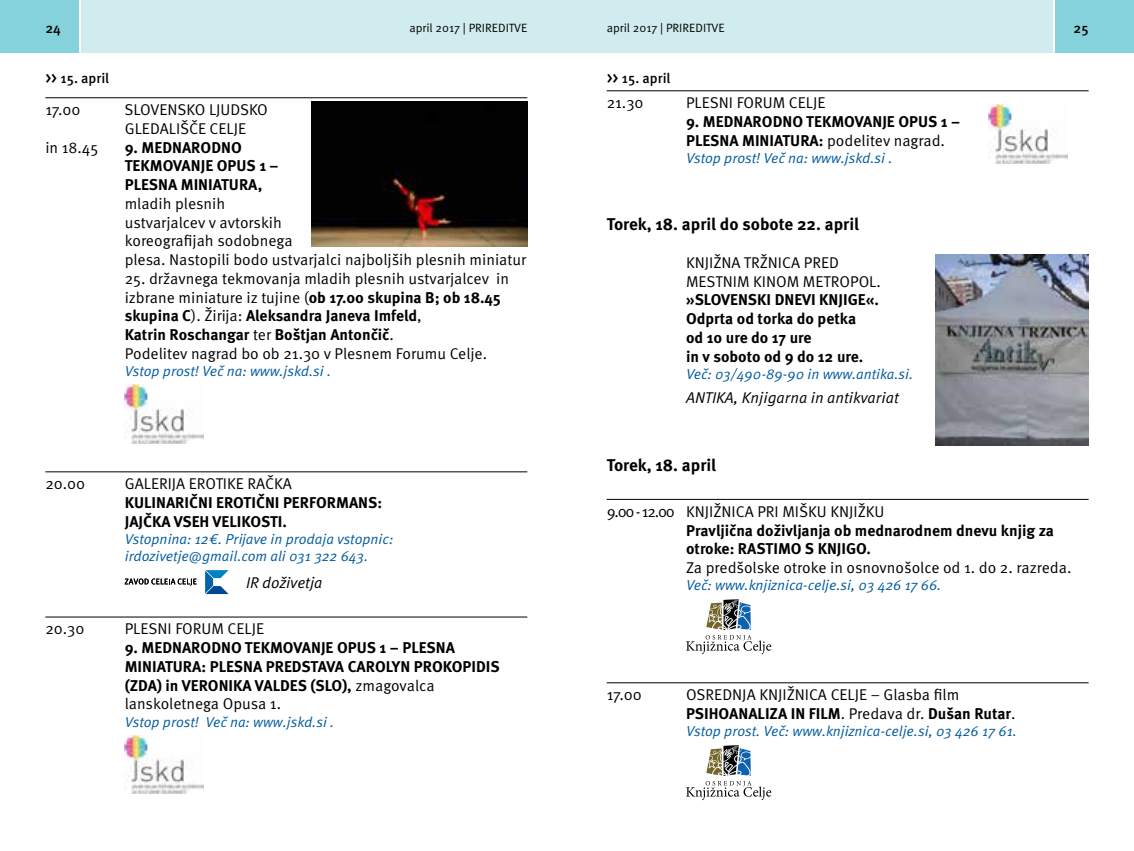
<style>
.page{position:relative;width:1134px;height:851px;background:#fff}
.page>*{position:absolute;margin:0;border:0;box-sizing:border-box;transform-origin:0 0}
.t1{font:700 17px "Meta Pro";color:#000}
.t2{font:15.6px/18.8px "Meta Pro";color:#000}
.t3{font:700 15.6px/18.8px "Meta Pro";color:#000}
.t4{font:italic 15.6px "Meta Pro";color:#000}
.t5{font:italic 14.4px/17.2px "Meta Pro";color:#005b9f}
.t6{font:500 14px "Meta Pro";color:#000}
.t7{font:12px "Meta Pro";color:#000}
.s1{font-size:15.6px}
.s2{font-weight:700}
.s3{font-weight:400}
</style>
<div class="page">
<hr style="left:45px;top:97px;width:482px;height:1px;background:#000">
<hr style="left:45px;top:471px;width:482px;height:1px;background:#000">
<hr style="left:45px;top:616px;width:482px;height:1px;background:#000">
<img style="left:311px;top:102px;width:216px;height:144px">
<img style="left:125px;top:385px;width:78px;height:58px">
<svg style="left:205px;top:570px;width:24px;height:24px"></svg>
<svg style="left:125px;top:578px;width:72px;height:7px"></svg>
<img style="left:125px;top:735px;width:78px;height:58px">
<hr style="left:607px;top:90px;width:482px;height:1px;background:#000">
<hr style="left:607px;top:499px;width:482px;height:1px;background:#000">
<hr style="left:607px;top:682px;width:482px;height:1px;background:#000">
<img style="left:935px;top:255px;width:154px;height:190px">
<svg style="left:686px;top:599px;width:85px;height:55px"></svg>
<svg style="left:686px;top:745px;width:85px;height:55px"></svg>
<img style="left:988px;top:105px;width:79px;height:58px">
<div style="left:567px;top:0;width:567px;height:53px;background:#d0ecef"></div>
<div style="left:1054px;top:0;width:80px;height:53px;background:#85d2dc"></div>
<div style="left:0;top:0;width:567px;height:53px;background:#d0ecef"></div>
<div style="left:0;top:0;width:79px;height:53px;background:#85d2dc"></div>
<hr style="left:79px;top:0;width:2px;height:53px;background:#fff">
<hr style="left:1053px;top:0;width:2px;height:53px;background:#fff">
<p class="t6" style="left:45px;top:20px;width:17px">24</p>
<p class="t7" style="left:409px;top:20px;width:120px">april 2017 | PRIREDITVE</p>
<p class="t7" style="left:607px;top:20px;width:120px">april 2017 | PRIREDITVE</p>
<p class="t6" style="left:1074px;top:20px;width:16px">25</p>
<p class="t6" style="left:45px;top:69px;width:65px"><span class="s1">&gt;&gt;</span> 15. april</p>
<p class="t6" style="left:607px;top:69px;width:65px"><span class="s1">&gt;&gt;</span> 15. april</p>
<p class="t2" style="left:45px;top:101px;width:37px">17.00</p>
<p class="t2" style="left:124px;top:101px;width:145px">SLOVENSKO LJUDSKO<br>GLEDALIŠČE CELJE</p>
<p class="t2" style="left:45px;top:138px;width:54px">in 18.45</p>
<p class="t3" style="left:125px;top:138px;width:155px">9. MEDNARODNO<br>TEKMOVANJE OPUS 1 –<br>PLESNA MINIATURA,</p>
<p class="t2" style="left:125px;top:194px;width:403px">mladih plesnih<br>ustvarjalcev v avtorskih<br>koreografijah sodobnega<br>plesa. Nastopili bodo ustvarjalci najboljših plesnih miniatur</p>
<p class="t2" style="left:125px;top:269px;width:386px">25. državnega tekmovanja mladih plesnih ustvarjalcev in izbrane miniature iz tujine (<span class="s2">ob 17.00 skupina B; ob 18.45 skupina C</span>). Žirija: <span class="s2">Aleksandra Janeva Imfeld</span>,<br><span class="s2">Katrin Roschangar</span> ter <span class="s2">Boštjan Antončič</span>.<br>Podelitev nagrad bo ob 21.30 v Plesnem Forumu Celje.</p>
<p class="t5" style="left:125px;top:363px;width:208px">Vstop prost! Več na: www.jskd.si .</p>
<p class="t2" style="left:45px;top:475px;width:41px">20.00</p>
<p class="t2" style="left:125px;top:475px;width:169px">GALERIJA EROTIKE RAČKA</p>
<p class="t3" style="left:125px;top:493px;width:259px">KULINARIČNI EROTIČNI PERFORMANS:<br>JAJČKA VSEH VELIKOSTI.</p>
<p class="t5" style="left:125px;top:530px;width:270px">Vstopnina: 12€. Prijave in prodaja vstopnic: irdozivetje@gmail.com ali 031 322 643.</p>
<p class="t4" style="left:246px;top:573px;width:78px">IR doživetja</p>
<p class="t2" style="left:45px;top:620px;width:41px">20.30</p>
<p class="t2" style="left:125px;top:620px;width:141px">PLESNI FORUM CELJE</p>
<p class="t3" style="left:125px;top:638px;width:376px">9. MEDNARODNO TEKMOVANJE OPUS 1 – PLESNA MINIATURA: PLESNA PREDSTAVA CAROLYN PROKOPIDIS (ZDA) in VERONIKA VALDES (SLO), <span class="s3">zmagovalca lanskoletnega Opusa 1.</span></p>
<p class="t5" style="left:125px;top:713px;width:211px">Vstop prost! Več na: www.jskd.si .</p>
<p class="t2" style="left:607px;top:94px;width:38px">21.30</p>
<p class="t2" style="left:686px;top:94px;width:141px">PLESNI FORUM CELJE</p>
<p class="t3" style="left:686px;top:113px;width:276px">9. MEDNARODNO TEKMOVANJE OPUS 1 –<br>PLESNA MINIATURA: <span class="s3">podelitev nagrad.</span></p>
<p class="t5" style="left:686px;top:150px;width:208px">Vstop prost! Več na: www.jskd.si .</p>
<p class="t1" style="left:607px;top:214px;width:254px">Torek, 18. april do sobote 22. april</p>
<p class="t2" style="left:686px;top:253px;width:196px">KNJIŽNA TRŽNICA PRED<br>MESTNIM KINOM METROPOL.</p>
<p class="t3" style="left:686px;top:291px;width:194px">»SLOVENSKI DNEVI KNJIGE«.<br>Odprta od torka do petka<br>od 10 ure do 17 ure<br>in v soboto od 9 do 12 ure.</p>
<p class="t5" style="left:686px;top:366px;width:229px">Več: 03/490-89-90 in www.antika.si.</p>
<p class="t4" style="left:686px;top:388px;width:214px">ANTIKA, Knjigarna in antikvariat</p>
<p class="t1" style="left:607px;top:454px;width:111px">Torek, 18. april</p>
<p class="t2" style="left:607px;top:502px;width:279px">9.00 - 12.00 KNJIŽNICA PRI MIŠKU KNJIŽKU</p>
<p class="t3" style="left:686px;top:521px;width:369px">Pravljična doživljanja ob mednarodnem dnevu knjig za otroke: RASTIMO S KNJIGO.</p>
<p class="t2" style="left:686px;top:558px;width:387px">Za predšolske otroke in osnovnošolce od 1. do 2. razreda.</p>
<p class="t5" style="left:686px;top:577px;width:257px">Več: www.knjiznica-celje.si, 03 426 17 66.</p>
<p class="t2" style="left:607px;top:685px;width:37px">17.00</p>
<p class="t2" style="left:686px;top:685px;width:331px">OSREDNJA KNJIŽNICA CELJE – Glasba film<br><span class="s2">PSIHOANALIZA IN FILM</span>. Predava dr. <span class="s2">Dušan Rutar</span>.</p>
<p class="t5" style="left:686px;top:723px;width:332px">Vstop prost. Več: www.knjiznica-celje.si, 03 426 17 61.</p>
</div>
